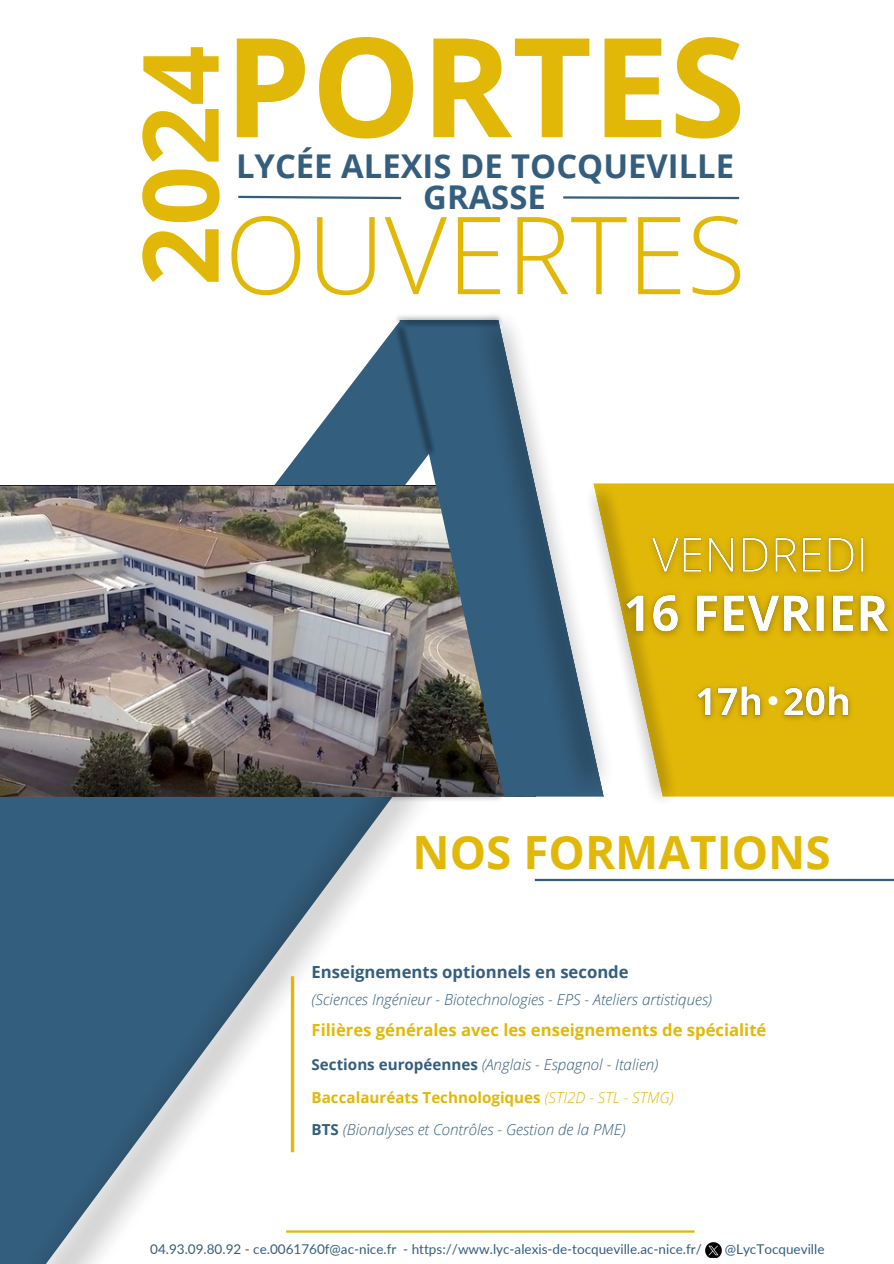
<style>
.page{position:relative;width:894px;height:1264px;background:#fff}
.page>*{position:absolute;margin:0;border:0;box-sizing:border-box;transform-origin:0 0}
.t1{font:700 138.15px "Open Sans";color:#e2b808}
.t2{font:300 107.85px "Open Sans";color:#e2b808}
.t3{font:700 105.3px "Open Sans";color:#e2b808}
.t4{font:700 45.75px "Open Sans";color:#e2b808}
.t5{font:700 32.85px "Open Sans";color:#345e7d}
.t6{font:700 16.65px "Open Sans";color:#e2b808}
.t7{font:700 16.65px "Open Sans";color:#345e7d}
.t8{font:italic 300 15.15px "Open Sans";color:#345e7d}
.t9{font:700 15.15px "Open Sans";color:#e2b808}
.t10{font:13.5px "Lato";color:#345e7d}
.s1{font-weight:700;font-style:normal}
.s2{font-weight:300;font-style:italic}
</style>
<div class="page">
<svg style="left:0;top:335px;width:399px;height:151px"></svg>
<div style="left:0;top:796px;width:14px;height:467px;background:#345e7d"></div>
<img style="left:14px;top:796px;width:449px;height:467px">
<img style="left:0;top:486px;width:399px;height:310px">
<div style="left:507px;top:483px;width:386px;height:313px;background:#e2b808"></div>
<img style="left:399px;top:329px;width:64px;height:460px">
<img style="left:622px;top:483px;width:60px;height:316px">
<img style="left:389px;top:326px;width:49px;height:135px">
<img style="left:396px;top:315px;width:67px;height:11px">
<img style="left:401px;top:317px;width:62px;height:12px">
<img style="left:463px;top:315px;width:159px;height:482px">
<img style="left:696px;top:686px;width:155px;height:34px">
<div style="left:768px;top:696px;width:9px;height:9px;background:#fff;border-radius:50%"></div>
<hr style="left:286px;top:1230px;width:408px;height:2px;background:#e2b808">
<hr style="left:291px;top:976px;width:3px;height:176px;background:#e2b808">
<hr style="left:534px;top:878px;width:359px;height:3px;background:#345e7d">
<img style="left:380px;top:789px;width:125px;height:14px">
<svg style="left:563px;top:196px;width:177px;height:4px"></svg>
<svg style="left:238px;top:195px;width:164px;height:5px"></svg>
<img style="left:640px;top:523px;width:226px;height:54px">
<img style="left:612px;top:577px;width:277px;height:69px">
<img style="left:705px;top:1242px;width:17px;height:15px">
<p class="t3" style="left:106px;top:286px;width:242px;rotate:-90deg">2024</p>
<p class="t1" style="left:224px;top:-10px;width:522px">PORTES</p>
<p class="t5" style="left:236px;top:143px;width:499px">LYCÉE ALEXIS DE TOCQUEVILLE</p>
<p class="t5" style="left:423px;top:174px;width:124px">GRASSE</p>
<p class="t2" style="left:224px;top:179px;width:522px">OUVERTES</p>
<p class="t4" style="left:412px;top:820px;width:419px">NOS FORMATIONS</p>
<p class="t7" style="left:311px;top:960px;width:318px">Enseignements optionnels en seconde</p>
<p class="t8" style="left:311px;top:988px;width:402px">(Sciences Ingénieur - Biotechnologies - EPS - Ateliers artistiques)</p>
<p class="t6" style="left:311px;top:1018px;width:456px">Filières générales avec les enseignements de spécialité</p>
<p class="t8" style="left:311px;top:1053px;width:348px"><span class="s1">Sections européennes</span> (Anglais - Espagnol - Italien)</p>
<p class="t9" style="left:311px;top:1086px;width:363px">Baccalauréats Technologiques <span class="s2">(STI2D - STL - STMG)</span></p>
<p class="t8" style="left:311px;top:1119px;width:315px"><span class="s1">BTS</span> (Bionalyses et Contrôles - Gestion de la PME)</p>
<p class="t10" style="left:150px;top:1240px;width:553px">04.93.09.80.92 - ce.0061760f@ac-nice.fr - https://www.lyc-alexis-de-tocqueville.ac-nice.fr/</p>
<p class="t10" style="left:724px;top:1240px;width:101px">@LycTocqueville</p>
</div>
